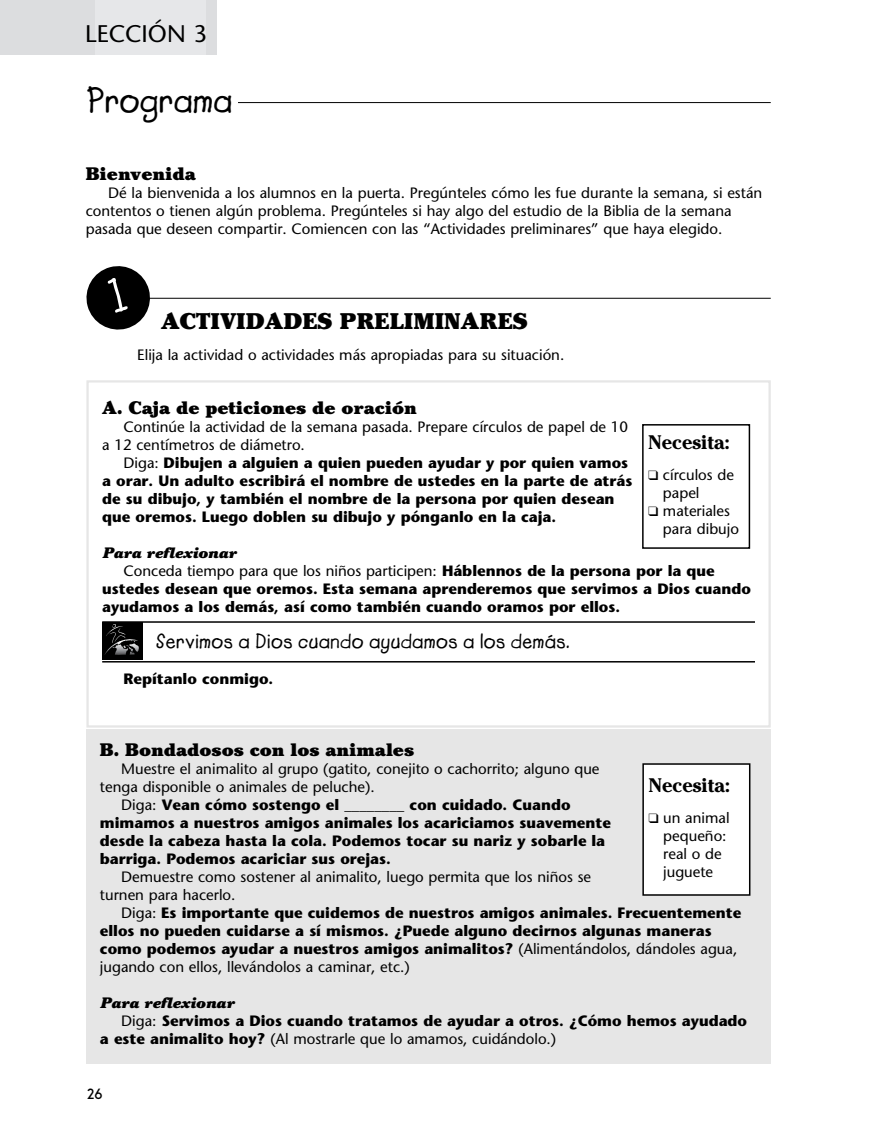
<style>
.page{position:relative;width:878px;height:1148px;background:#fff}
.page>*{position:absolute;margin:0;border:0;box-sizing:border-box;transform-origin:0 0}
.t1{font:700 36px "Lemonade";color:#000}
.t2{font:24px "Stone Sans";color:#000}
.t3{font:900 22.5px "Cheltenham";color:#000}
.t4{font:700 21px "Lemonade";letter-spacing:.015em;color:#000}
.t5{font:700 19.5px "Cheltenham";color:#000}
.t6{font:900 18px "Cheltenham";color:#000}
.t7{font:700 15px/18px "Stone Sans";color:#000}
.t8{font:15px/18px "Stone Sans";color:#000}
.t9{font:italic 900 15px "Cheltenham";color:#000}
.t10{font:700 15px "New Garden";color:#000}
.s1{font-weight:400}
</style>
<div class="page">
<hr style="left:238px;top:102px;width:532px;height:1px;background:#000">
<hr style="left:134px;top:298px;width:636px;height:1px;background:#000">
<div style="left:0;top:0;width:95px;height:54px;background:#dcdddf"></div>
<div style="left:95px;top:0;width:111px;height:54px;background:#e6e7e9"></div>
<div style="left:206px;top:0;width:10px;height:54px;background:#dcdddf"></div>
<div style="left:86px;top:380px;width:684px;height:347px;border:2px solid #e6e6e6"></div>
<hr style="left:102px;top:621px;width:653px;height:1px;background:#000">
<hr style="left:102px;top:661px;width:653px;height:1px;background:#000">
<div style="left:86px;top:728px;width:684px;height:335px;background:#e6e6e6"></div>
<div style="left:642px;top:424px;width:108px;height:125px;border:2px solid #000"></div>
<div style="left:643px;top:764px;width:106px;height:131px;background:#fff"></div>
<div style="left:642px;top:763px;width:108px;height:132px;border:2px solid #000"></div>
<div style="left:103px;top:623px;width:40px;height:37px;background:#000"></div>
<svg style="left:104px;top:624px;width:35px;height:31px"></svg>
<svg style="left:86px;top:266px;width:67px;height:64px"></svg>
<h2 class="t2" style="left:85px;top:24px;width:123px">LECCIÓN 3</h2>
<h2 class="t2" style="left:196px;top:24px;width:13px">?</h2>
<h1 class="t1" style="left:87px;top:78px;width:148px">Programa</h1>
<p class="t6" style="left:86px;top:167px;width:112px">Bienvenida</p>
<p class="t8" style="left:86px;top:185px;width:678px;text-indent:22px">Dé la bienvenida a los alumnos en la puerta. Pregúnteles cómo les fue durante la semana, si están contentos o tienen algún problema. Pregúnteles si hay algo del estudio de la Biblia de la semana pasada que deseen compartir. Comiencen con las “Actividades preliminares” que haya elegido.</p>
<h3 class="t3" style="left:161px;top:312px;width:368px">ACTIVIDADES PRELIMINARES</h3>
<p class="t8" style="left:137px;top:347px;width:428px">Elija la actividad o actividades más apropiadas para su situación.</p>
<p class="t6" style="left:102px;top:401px;width:316px">A. Caja de peticiones de oración</p>
<p class="t8" style="left:102px;top:419px;width:527px;text-indent:21px">Continúe la actividad de la semana pasada. Prepare círculos de papel de 10 a 12 centímetros de diámetro.</p>
<p class="t7" style="left:102px;top:455px;width:531px;text-indent:21px"><span class="s1">Diga:</span> Dibujen a alguien a quien pueden ayudar y por quien vamos a orar. Un adulto escribirá el nombre de ustedes en la parte de atrás de su dibujo, y también el nombre de la persona por quien desean que oremos. Luego doblen su dibujo y pónganlo en la caja.</p>
<p class="t9" style="left:102px;top:547px;width:136px">Para reflexionar</p>
<p class="t7" style="left:102px;top:563px;width:650px;text-indent:21px"><span class="s1">Conceda tiempo para que los niños participen:</span> Háblennos de la persona por la que ustedes desean que oremos. Esta semana aprenderemos que servimos a Dios cuando ayudamos a los demás, así como también cuando oramos por ellos.</p>
<h3 class="t4" style="left:156px;top:628px;width:415px">Servimos a Dios cuando ayudamos a los demás.</h3>
<p class="t7" style="left:123px;top:671px;width:151px">Repítanlo conmigo.</p>
<h3 class="t5" style="left:648px;top:435px;width:83px">Necesita:</h3>
<p class="t8" style="left:663px;top:467px;width:73px;text-indent:-15px">❑ círculos de papel</p>
<p class="t8" style="left:663px;top:503px;width:78px;text-indent:-15px">❑ materiales para dibujo</p>
<p class="t6" style="left:100px;top:743px;width:316px">B. Bondadosos con los animales</p>
<p class="t8" style="left:121px;top:761px;width:480px">Muestre el animalito al grupo (gatito, conejito o cachorrito; alguno que</p>
<p class="t8" style="left:100px;top:779px;width:276px">tenga disponible o animales de peluche).</p>
<p class="t7" style="left:121px;top:797px;width:451px"><span class="s1">Diga:</span> Vean cómo sostengo el ________ con cuidado. Cuando</p>
<p class="t7" style="left:100px;top:815px;width:512px">mimamos a nuestros amigos animales los acariciamos suavemente</p>
<p class="t7" style="left:100px;top:833px;width:506px">desde la cabeza hasta la cola. Podemos tocar su nariz y sobarle la</p>
<p class="t7" style="left:100px;top:851px;width:292px">barriga. Podemos acariciar sus orejas.</p>
<p class="t8" style="left:100px;top:869px;width:492px;text-indent:21px">Demuestre como sostener al animalito, luego permita que los niños se turnen para hacerlo.</p>
<p class="t7" style="left:100px;top:905px;width:643px;text-indent:21px"><span class="s1">Diga:</span> Es importante que cuidemos de nuestros amigos animales. Frecuentemente ellos no pueden cuidarse a sí mismos. ¿Puede alguno decirnos algunas maneras como podemos ayudar a nuestros amigos animalitos? <span class="s1">(Alimentándolos, dándoles agua, jugando con ellos, llevándolos a caminar, etc.)</span></p>
<p class="t9" style="left:100px;top:997px;width:136px">Para reflexionar</p>
<p class="t7" style="left:100px;top:1013px;width:648px;text-indent:21px"><span class="s1">Diga:</span> Servimos a Dios cuando tratamos de ayudar a otros. ¿Cómo hemos ayudado a este animalito hoy? <span class="s1">(Al mostrarle que lo amamos, cuidándolo.)</span></p>
<h3 class="t5" style="left:648px;top:778px;width:83px">Necesita:</h3>
<p class="t8" style="left:663px;top:810px;width:68px;text-indent:-15px">❑ un animal pequeño: real o de juguete</p>
<p class="t10" style="left:87px;top:1084px;width:17px">26</p>
</div>
